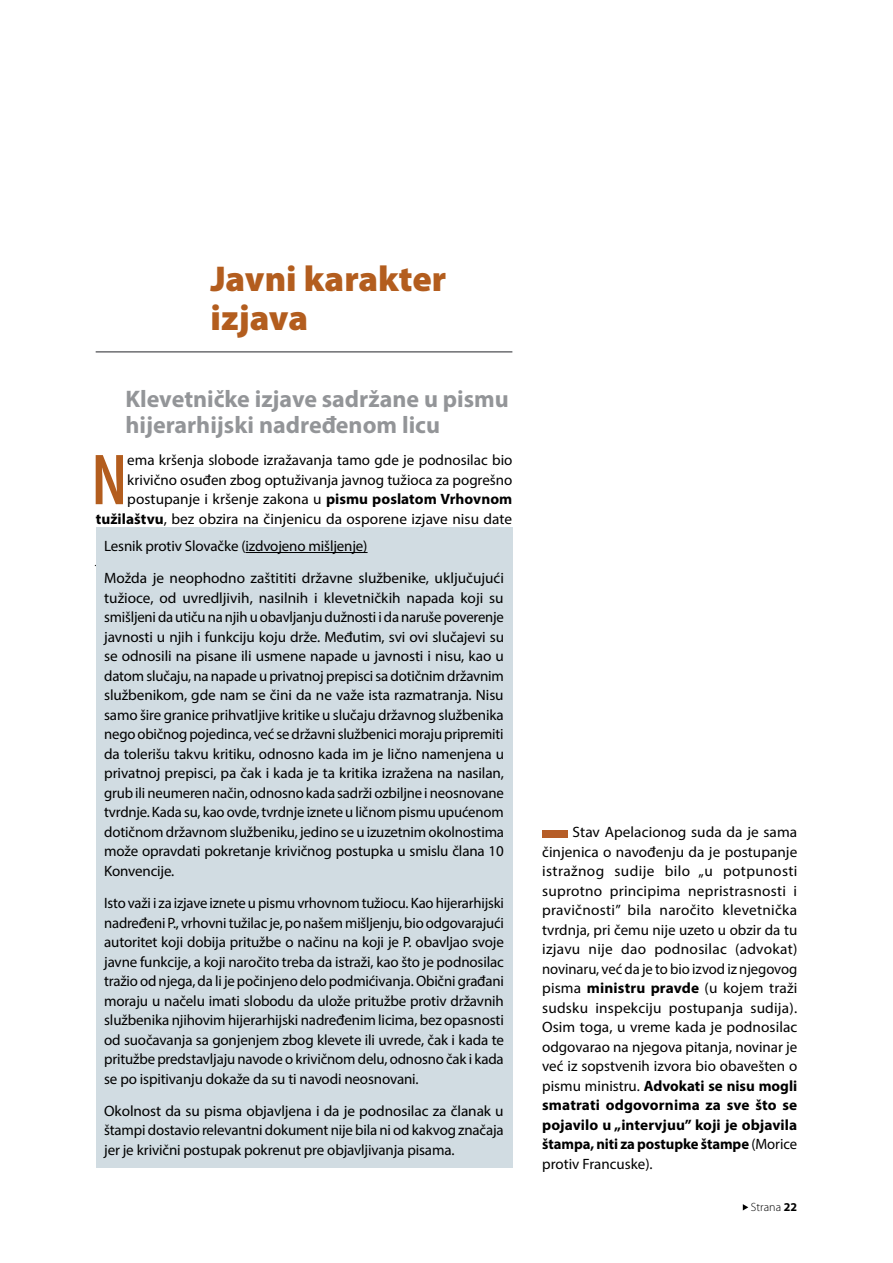
<style>
.page{position:relative;width:893px;height:1263px;background:#fff}
.page>*{position:absolute;margin:0;border:0;box-sizing:border-box;transform-origin:0 0}
.t1{font:600 condensed 72.9px "Myriad Pro";color:#b35d1e}
.t2{font:900 36px/38.8px "Myriad Pro";color:#b35d1e}
.t3{font:700 24px/26px "Myriad Pro";color:#939598}
.t4{font:15px/19.5px "Myriad Pro";color:#000;text-align:justify}
.t5{font:300 12px "Myriad Pro";color:#000}
.s1{font-weight:700}
</style>
<div class="page">
<svg style="left:743px;top:1204px;width:5px;height:6px"></svg>
<hr style="left:96px;top:351px;width:416px;height:2px;background:#6d6e71">
<div style="left:542px;top:830px;width:26px;height:7px;background:#b65d27"></div>
<div style="left:96px;top:527px;width:416px;height:640px;background:#d1dce2"></div>
<hr style="left:246px;top:552px;width:122px;height:1px;background:#000">
<h2 class="t2" style="left:210px;top:260px;width:237px">Javni karakter izjava</h2>
<h3 class="t3" style="left:125px;top:385px;width:385px">Klevetničke izjave sadržane u pismu hijerarhijski nadređenom licu</h3>
<p class="t4" style="left:96px;top:450px;width:418px;text-align:right">ema kršenja slobode izražavanja tamo gde je podnosilac bio krivično osuđen zbog optuživanja javnog tužioca za pogrešno postupanje i kršenje zakona u <span class="s1">pismu poslatom Vrhovnom tužilaštvu</span>, bez obzira na činjenicu da osporene izjave nisu date medijima niti ih je podnosilac na neki drugi način obelodanio u</p>
<h1 class="t1" style="left:91px;top:440px;width:37px">N</h1>
<p class="t4" style="left:104px;top:530px;width:401px;line-height:32.2px">Lesnik protiv Slovačke (izdvojeno mišljenje)<br>Možda je neophodno zaštititi državne službenike, uključujući</p>
<p class="t4" style="left:104px;top:588px;width:401px">tužioce, od uvredljivih, nasilnih i klevetničkih napada koji su smišljeni da utiču na njih u obavljanju dužnosti i da naruše poverenje javnosti u njih i funkciju koju drže. Međutim, svi ovi slučajevi su se odnosili na pisane ili usmene napade u javnosti i nisu, kao u datom slučaju, na napade u privatnoj prepisci sa dotičnim državnim službenikom, gde nam se čini da ne važe ista razmatranja. Nisu samo šire granice prihvatljive kritike u slučaju državnog službenika nego običnog pojedinca, već se državni službenici moraju pripremiti da tolerišu takvu kritiku, odnosno kada im je lično namenjena u privatnoj prepisci, pa čak i kada je ta kritika izražena na nasilan, grub ili neumeren način, odnosno kada sadrži ozbiljne i neosnovane tvrdnje. Kada su, kao ovde, tvrdnje iznete u ličnom pismu upućenom dotičnom državnom službeniku, jedino se u izuzetnim okolnostima može opravdati pokretanje krivičnog postupka u smislu člana 10<br>Konvencije.</p>
<p class="t4" style="left:104px;top:893px;width:401px">Isto važi i za izjave iznete u pismu vrhovnom tužiocu. Kao hijerarhijski nadređeni P., vrhovni tužilac je, po našem mišljenju, bio odgovarajući autoritet koji dobija pritužbe o načinu na koji je P. obavljao svoje javne funkcije, a koji naročito treba da istraži, kao što je podnosilac tražio od njega, da li je počinjeno delo podmićivanja. Obični građani moraju u načelu imati slobodu da ulože pritužbe protiv državnih službenika njihovim hijerarhijski nadređenim licima, bez opasnosti od suočavanja sa gonjenjem zbog klevete ili uvrede, čak i kada te pritužbe predstavljaju navode o krivičnom delu, odnosno čak i kada se po ispitivanju dokaže da su ti navodi neosnovani.</p>
<p class="t4" style="left:104px;top:1101px;width:401px">Okolnost da su pisma objavljena i da je podnosilac za članak u štampi dostavio relevantni dokument nije bila ni od kakvog značaja jer je krivični postupak pokrenut pre objavljivanja pisama.</p>
<p class="t4" style="left:542px;top:822px;width:257px;text-indent:30px">Stav Apelacionog suda da je sama činjenica o navođenju da je postupanje istražnog sudije bilo „u potpunosti suprotno principima nepristrasnosti i pravičnosti” bila naročito klevetnička tvrdnja, pri čemu nije uzeto u obzir da tu izjavu nije dao podnosilac (advokat) novinaru, već da je to bio izvod iz njegovog pisma <span class="s1">ministru pravde</span> (u kojem traži sudsku inspekciju postupanja sudija).<br>Osim toga, u vreme kada je podnosilac odgovarao na njegova pitanja, novinar je već iz sopstvenih izvora bio obavešten o pismu ministru. <span class="s1">Advokati se nisu mogli smatrati odgovornima za sve što se pojavilo u „intervjuu” koji je objavila štampa, niti za postupke štampe</span> (Morice protiv Francuske).</p>
<p class="t5" style="left:751px;top:1200px;width:48px">Strana <span class="s1">22</span></p>
</div>
